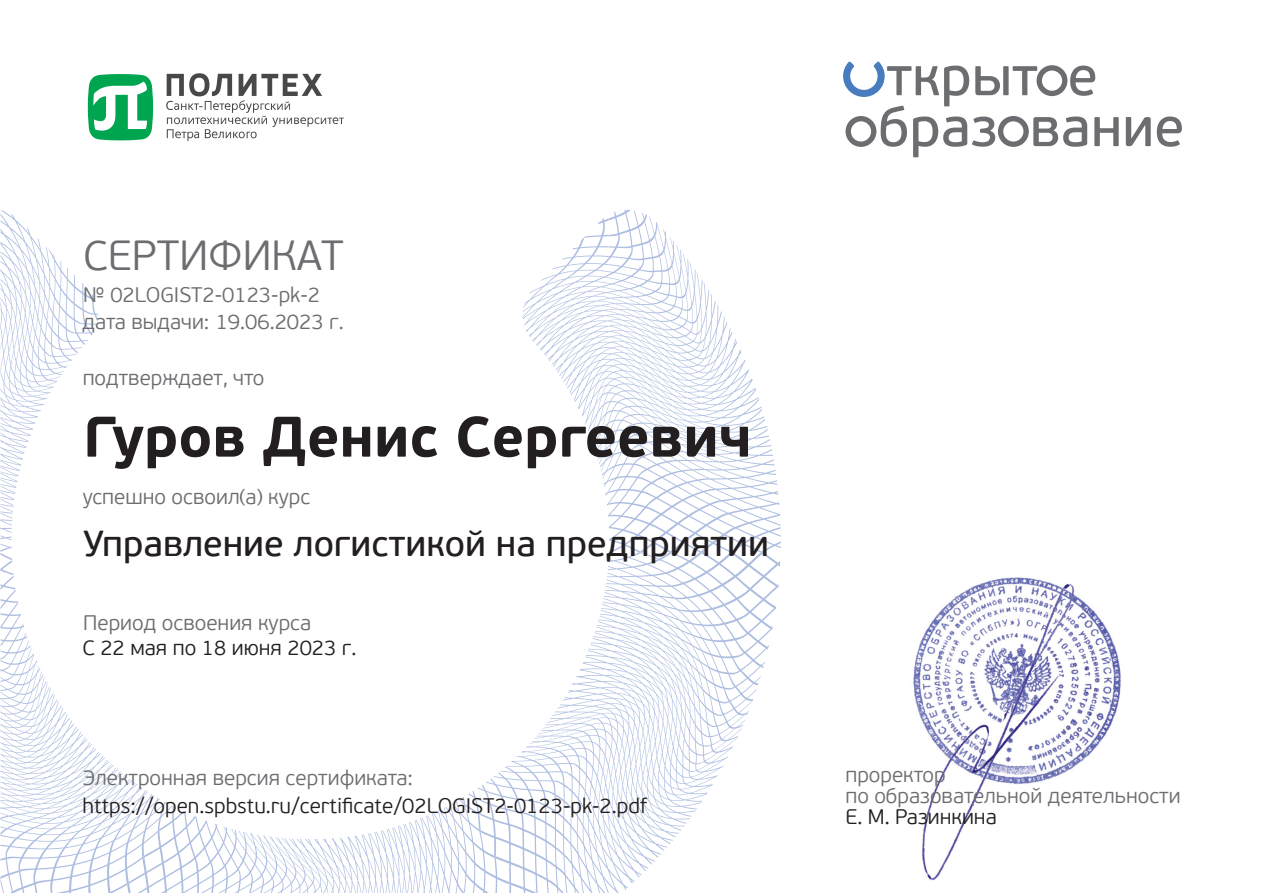
<style>
.page{position:relative;width:1263px;height:893px;background:#fff}
.page>*{position:absolute;margin:0;border:0;box-sizing:border-box;transform-origin:0 0}
.t1{font:700 57px "PF Beau Sans Pro";color:#231f20}
.t2{font:300 42px "PF Beau Sans Pro";color:#6c6d70}
.t3{font:36px "PF Beau Sans Pro Bbook";color:#231f20}
.t4{font:300 21px "PF Beau Sans Pro";color:#6c6d70}
.t5{font:300 21px "PF Beau Sans Pro";color:#231f20}
</style>
<div class="page">
<svg style="left:524px;top:210px;width:245px;height:342px"></svg>
<svg style="left:0;top:210px;width:98px;height:342px"></svg>
<svg style="left:0;top:553px;width:160px;height:340px"></svg>
<svg style="left:127px;top:799px;width:336px;height:94px"></svg>
<svg style="left:463px;top:552px;width:317px;height:341px"></svg>
<svg style="left:490px;top:666px;width:274px;height:227px"></svg>
<svg style="left:843px;top:62px;width:276px;height:95px"></svg>
<svg style="left:1126px;top:117px;width:25px;height:29px"></svg>
<svg style="left:1157px;top:116px;width:25px;height:31px"></svg>
<svg style="left:166px;top:73px;width:178px;height:68px"></svg>
<svg style="left:88px;top:74px;width:65px;height:66px"></svg>
<img style="left:913px;top:577px;width:208px;height:304px">
<p class="t2" style="left:83px;top:231px;width:262px">СЕРТИФИКАТ</p>
<p class="t4" style="left:83px;top:282px;width:238px">№ 02LOGIST2-0123-pk-2</p>
<p class="t4" style="left:82px;top:310px;width:263px">дата выдачи: 19.06.2023 г.</p>
<p class="t4" style="left:83px;top:366px;width:183px">подтверждает, что</p>
<p class="t1" style="left:83px;top:401px;width:670px">Гуров Денис Сергеевич</p>
<p class="t4" style="left:83px;top:485px;width:229px">успешно освоил(а) курс</p>
<p class="t3" style="left:83px;top:522px;width:687px">Управление логистикой на предприятии</p>
<p class="t4" style="left:83px;top:611px;width:230px">Период освоения курса</p>
<p class="t5" style="left:82px;top:636px;width:275px">С 22 мая по 18 июня 2023 г.</p>
<p class="t4" style="left:83px;top:766px;width:332px">Электронная версия сертификата:</p>
<p class="t5" style="left:82px;top:794px;width:566px">https://open.spbstu.ru/certificate/02LOGIST2-0123-pk-2.pdf</p>
<p class="t4" style="left:845px;top:763px;width:102px">проректор</p>
<p class="t4" style="left:845px;top:784px;width:337px">по образовательной деятельности</p>
<p class="t5" style="left:845px;top:805px;width:153px">Е. М. Разинкина</p>
</div>
